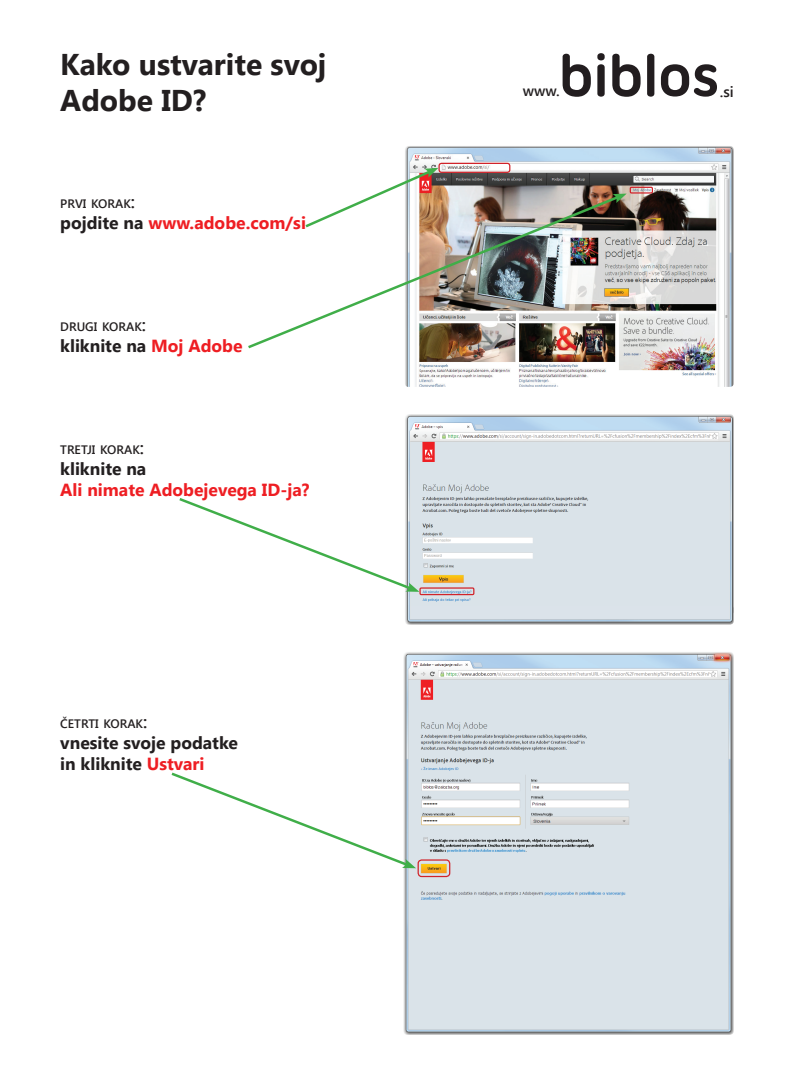
<style>
.page{position:relative;width:794px;height:1088px;background:#fff}
.page>*{position:absolute;margin:0;border:0;box-sizing:border-box;transform-origin:0 0}
.t1{font:700 30px/36px "Segoe UI";color:#231f20}
.t2{font:700 17.5px/21px "Segoe UI";color:#231f20}
.t3{font:700 17.5px "Segoe UI";color:#ee1e23}
.t4{font:600 15px "Segoe UI";color:#231f20}
.t5{font:600 12.25px "Segoe UI";color:#231f20}
.s1{font-size:17.5px}
.s2{color:#231f20}
.s3{color:#ee1e23}
</style>
<div class="page">
<img style="left:405px;top:146px;width:328px;height:241px">
<img style="left:405px;top:414px;width:328px;height:191px">
<img style="left:405px;top:605px;width:328px;height:20px">
<svg style="left:562px;top:53px;width:155px;height:44px"></svg>
<img style="left:403px;top:652px;width:330px;height:383px">
<svg style="left:171px;top:770px;width:245px;height:98px"></svg>
<svg style="left:179px;top:496px;width:240px;height:96px"></svg>
<img style="left:248px;top:194px;width:374px;height:156px">
<svg style="left:612px;top:194px;width:14px;height:9px"></svg>
<svg style="left:303px;top:168px;width:135px;height:62px"></svg>
<div style="left:438px;top:163px;width:72px;height:10px;border:1px solid #d1232a;border-radius:2px"></div>
<div style="left:629px;top:187px;width:24px;height:7px;border:1px solid #d1232a"></div>
<div style="left:419px;top:587px;width:55px;height:8px;border:1px solid #d1232a"></div>
<div style="left:417px;top:859px;width:33px;height:18px;border:1px solid #d1232a;border-radius:4px"></div>
<h1 class="t1" style="left:60px;top:45px;width:268px">Kako ustvarite svoj<br>Adobe ID?</h1>
<p class="t5" style="left:60px;top:195px;width:76px">PRVI KORAK<span class="s1">:</span></p>
<p class="t3" style="left:60px;top:211px;width:247px"><span class="s2">pojdite na</span> www.adobe.com/si</p>
<p class="t5" style="left:60px;top:318px;width:87px">DRUGI KORAK<span class="s1">:</span></p>
<p class="t2" style="left:60px;top:334px;width:184px">kliknite na <span class="s3">Moj Adobe</span></p>
<p class="t5" style="left:60px;top:441px;width:85px">TRETJI KORAK<span class="s1">:</span></p>
<p class="t2" style="left:60px;top:457px;width:88px">kliknite na</p>
<p class="t3" style="left:60px;top:477px;width:251px">Ali nimate Adobejevega ID-ja?</p>
<p class="t5" style="left:60px;top:715px;width:89px">ČETRTI KORAK<span class="s1">:</span></p>
<p class="t2" style="left:60px;top:731px;width:179px">vnesite svoje podatke in kliknite <span class="s3">Ustvari</span></p>
<p class="t4" style="left:523px;top:80px;width:38px">www.</p>
<p class="t4" style="left:719px;top:81px;width:15px">.si</p>
</div>
